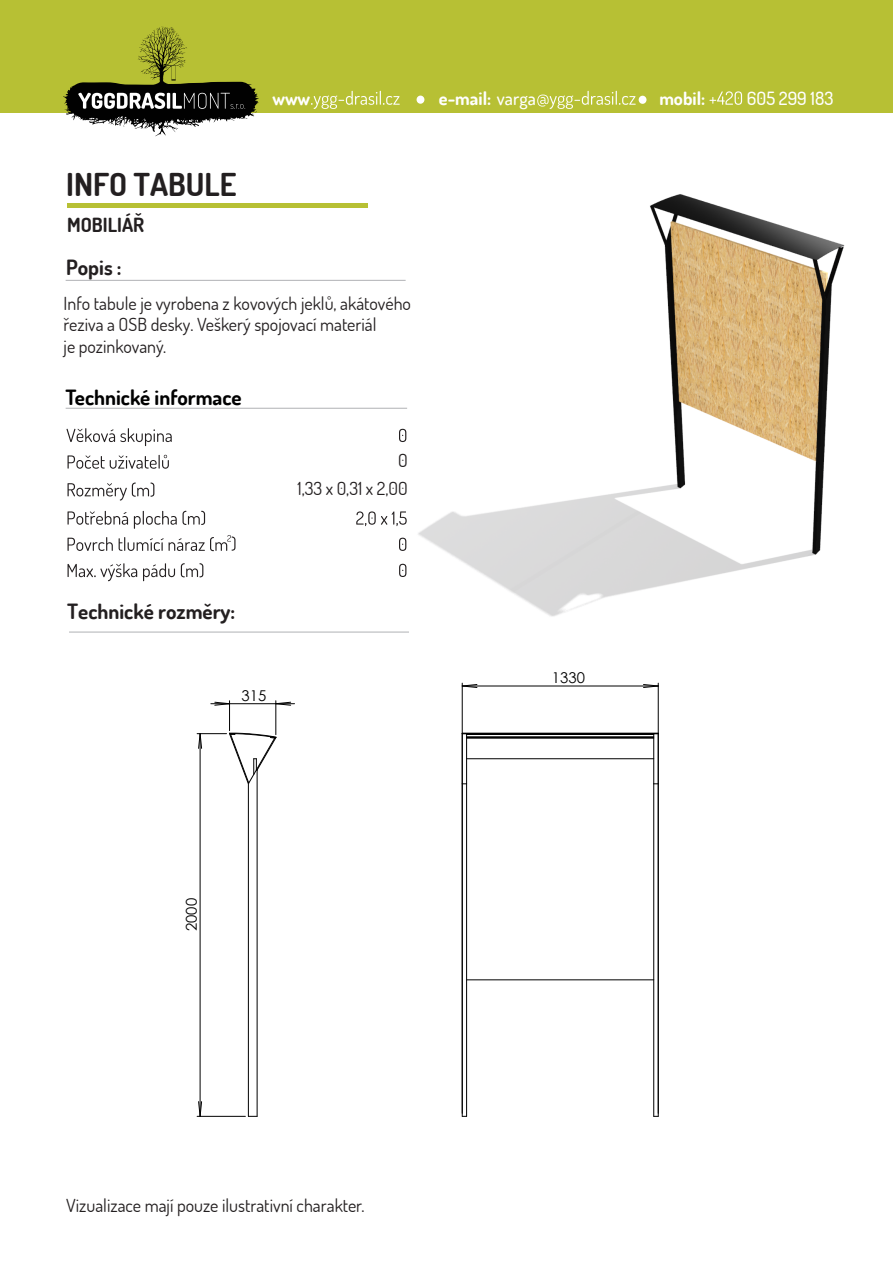
<style>
.page{position:relative;width:893px;height:1263px;background:#fff}
.page>*{position:absolute;margin:0;border:0;box-sizing:border-box;transform-origin:0 0}
.t1{font:700 31.5px "Dosis";color:#231f20}
.t2{font:700 21px "Dosis";color:#231f20}
.t3{font:700 21px "Dosis";color:#010101}
.t4{font:700 19.5px "Dosis";color:#231f20}
.t5{font:700 18.3px "Dosis";color:#fff}
.t6{font:500 18.3px "Dosis";color:#fff}
.t7{font:18px/21.6px "Dosis";color:#231f20}
.t8{font:14.85px "Century Gothic";letter-spacing:.005em;color:#000}
.s1{font-weight:500}
</style>
<div class="page">
<img style="left:418px;top:194px;width:427px;height:423px">
<div style="left:0;top:0;width:893px;height:113px;background:#b7c034"></div>
<svg style="left:709px;top:91px;width:33px;height:14px"></svg>
<svg style="left:537px;top:91px;width:99px;height:18px"></svg>
<svg style="left:63px;top:26px;width:196px;height:110px"></svg>
<svg style="left:67px;top:428px;width:105px;height:18px"></svg>
<svg style="left:399px;top:429px;width:7px;height:13px"></svg>
<svg style="left:68px;top:482px;width:86px;height:18px"></svg>
<svg style="left:68px;top:511px;width:137px;height:18px"></svg>
<svg style="left:356px;top:511px;width:51px;height:15px"></svg>
<svg style="left:68px;top:535px;width:167px;height:16px"></svg>
<svg style="left:399px;top:538px;width:7px;height:13px"></svg>
<svg style="left:68px;top:563px;width:135px;height:18px"></svg>
<svg style="left:68px;top:455px;width:101px;height:14px"></svg>
<svg style="left:311px;top:91px;width:89px;height:18px"></svg>
<hr style="left:69px;top:631px;width:340px;height:2px;background:#b9babd">
<hr style="left:68px;top:203px;width:300px;height:4px;background:#b7c034">
<hr style="left:66px;top:408px;width:341px;height:1px;background:#b9babd">
<hr style="left:66px;top:280px;width:340px;height:1px;background:#b9babd">
<div style="left:639px;top:96px;width:7px;height:8px;background:#fff;border-radius:50%"></div>
<div style="left:417px;top:96px;width:7px;height:8px;background:#fff;border-radius:50%"></div>
<svg style="left:399px;top:564px;width:7px;height:13px"></svg>
<hr style="left:257px;top:770px;width:1px;height:346px;background:#000">
<hr style="left:248px;top:784px;width:1px;height:332px;background:#000">
<svg style="left:229px;top:732px;width:48px;height:53px"></svg>
<hr style="left:467px;top:979px;width:187px;height:1px;background:#000">
<hr style="left:467px;top:758px;width:187px;height:1px;background:#000">
<hr style="left:467px;top:738px;width:187px;height:1px;background:#000">
<hr style="left:467px;top:737px;width:187px;height:1px;background:#000">
<hr style="left:467px;top:736px;width:187px;height:1px;background:#000">
<hr style="left:467px;top:734px;width:187px;height:1px;background:#000">
<hr style="left:462px;top:733px;width:196px;height:1px;background:#000">
<hr style="left:466px;top:734px;width:1px;height:50px;background:#000">
<hr style="left:462px;top:784px;width:1px;height:332px;background:#000">
<hr style="left:466px;top:784px;width:1px;height:332px;background:#000">
<hr style="left:653px;top:734px;width:1px;height:50px;background:#000">
<hr style="left:658px;top:784px;width:1px;height:332px;background:#000">
<hr style="left:653px;top:784px;width:1px;height:332px;background:#000">
<hr style="left:230px;top:703px;width:46px;height:1px;background:#000">
<hr style="left:275px;top:701px;width:1px;height:34px;background:#000">
<svg style="left:211px;top:701px;width:18px;height:5px"></svg>
<svg style="left:275px;top:701px;width:20px;height:5px"></svg>
<hr style="left:229px;top:701px;width:1px;height:30px;background:#000">
<hr style="left:197px;top:733px;width:30px;height:1px;background:#000">
<hr style="left:197px;top:1116px;width:48px;height:1px;background:#000">
<hr style="left:200px;top:734px;width:1px;height:382px;background:#000">
<svg style="left:198px;top:733px;width:4px;height:16px"></svg>
<svg style="left:198px;top:1101px;width:4px;height:16px"></svg>
<hr style="left:462px;top:683px;width:1px;height:430px;background:#000">
<hr style="left:658px;top:683px;width:1px;height:430px;background:#000">
<hr style="left:462px;top:686px;width:196px;height:1px;background:#000">
<svg style="left:461px;top:684px;width:17px;height:4px"></svg>
<svg style="left:643px;top:684px;width:16px;height:4px"></svg>
<h1 class="t1" style="left:66px;top:164px;width:172px">INFO TABULE</h1>
<p class="t4" style="left:67px;top:212px;width:79px">MOBILIÁŘ</p>
<p class="t2" style="left:66px;top:254px;width:57px">Popis :</p>
<p class="t5" style="left:272px;top:86px;width:39px">www</p>
<p class="t7" style="left:64px;top:292px;width:349px">Info tabule je vyrobena z kovových jeklů, akátového řeziva a OSB desky. Veškerý spojovací materiál<br>je pozinkovaný.</p>
<p class="t3" style="left:66px;top:383px;width:178px">Technické informace</p>
<p class="t7" style="left:398px;top:449px;width:11px">0</p>
<p class="t7" style="left:297px;top:477px;width:112px">1,33 x 0,31 x 2,00</p>
<p class="t5" style="left:439px;top:86px;width:98px">e-mail: <span class="s1">varga</span></p>
<p class="t5" style="left:659px;top:86px;width:47px">mobil:</p>
<p class="t6" style="left:747px;top:86px;width:88px">605 299 183</p>
<p class="t2" style="left:67px;top:598px;width:170px">Technické rozměry:</p>
<p class="t8" style="left:242px;top:685px;width:26px">315</p>
<p class="t8" style="left:552px;top:667px;width:35px">1330</p>
<p class="t8" style="left:181px;top:931px;width:35px;rotate:-90deg">2000</p>
<p class="t7" style="left:66px;top:1194px;width:300px">Vizualizace mají pouze ilustrativní charakter.</p>
</div>
